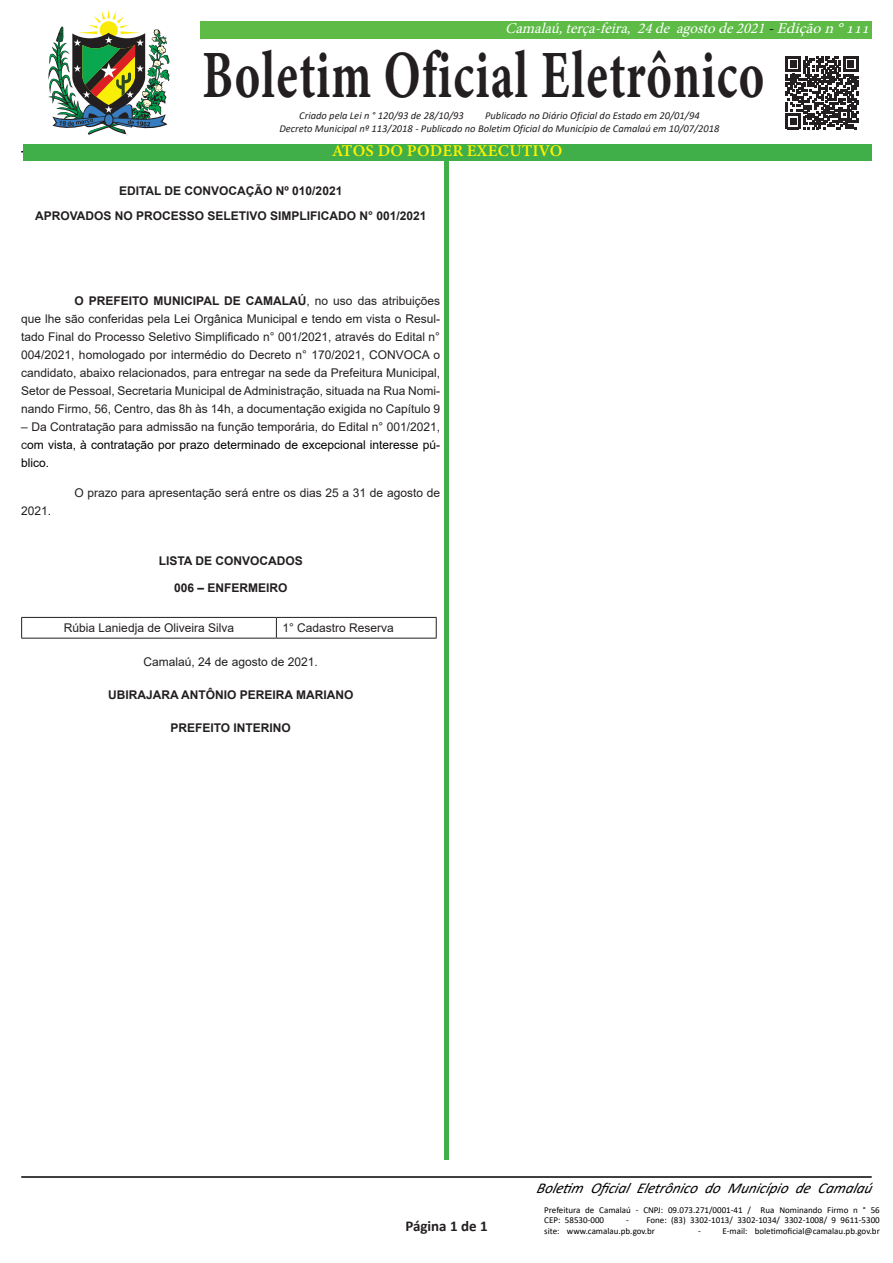
<style>
.page{position:relative;width:893px;height:1263px;background:#fff}
.page>*{position:absolute;margin:0;border:0;box-sizing:border-box;transform-origin:0 0}
.t1{font:67.65px "Minion Variable Concept";letter-spacing:.025em;color:#231f20;scale:.71 1}
.t2{font:16.5px "Minion Variable Concept";letter-spacing:.01em;color:#fff101}
.t3{font:italic 15px "Minion Pro";color:#fff}
.t4{font:italic 15px "Calibri";color:#000}
.t5{font:700 15px "Calibri";color:#231f20}
.No_Spacing{font:12px/18px "Arial";color:#231f20;text-align:justify}
.No_Spacing-2{font:700 12px "Arial";color:#231f20}
.t6{font:12px/18px "Arial";color:#000;text-align:justify}
.t7{font:italic 10.5px "Calibri";color:#231f20}
.t8{font:9px/10.5px "Calibri";color:#000}
.s1{color:#000}
.s2{font-weight:700}
.s3{color:#231f20}
</style>
<div class="page">
<div style="left:21px;top:21px;width:851px;height:17px;background:#5dbb46"></div>
<hr style="left:21px;top:1176px;width:851px;height:2px;background:#000">
<div style="left:444px;top:48px;width:5px;height:1112px;background:#40ae49"></div>
<div style="left:19px;top:9px;width:181px;height:132px;background:#fff"></div>
<div style="left:425px;top:40px;width:38px;height:121px;background:#fff"></div>
<hr style="left:21px;top:151px;width:851px;height:1px;background:#000">
<svg style="left:48px;top:10px;width:122px;height:125px"></svg>
<svg style="left:104px;top:113px;width:10px;height:14px"></svg>
<div style="left:105px;top:114px;width:8px;height:11px;background:#377dc1;border-radius:50%"></div>
<div style="left:23px;top:144px;width:849px;height:17px;background:#40ae49"></div>
<svg style="left:786px;top:56px;width:72px;height:73px"></svg>
<hr style="left:21px;top:617px;width:255px;height:1px;background:#231f20">
<hr style="left:276px;top:617px;width:161px;height:1px;background:#231f20">
<hr style="left:21px;top:638px;width:255px;height:1px;background:#231f20">
<hr style="left:276px;top:638px;width:161px;height:1px;background:#231f20">
<svg style="left:21px;top:618px;width:1px;height:20px"></svg>
<svg style="left:276px;top:618px;width:1px;height:20px"></svg>
<svg style="left:436px;top:618px;width:1px;height:20px"></svg>
<p class="t3" style="left:505px;top:18px;width:371px">Camalaú,terça-feira, 24de agostode2021<span class="s1">-</span>Ediçãon°111</p>
<p class="t1" style="left:202px;top:28px;width:793px">Boletim Oficial Eletrônico</p>
<p class="t7" style="left:299px;top:108px;width:166px">Criado pela Lei n ° 120/93 de 28/10/93</p>
<p class="t7" style="left:485px;top:108px;width:216px">Publicado no Diário Oficial do Estado em 20/01/94</p>
<p class="t7" style="left:279px;top:121px;width:442px">Decreto Municipal nº 113/2018 - Publicado no Boletim Oficial do Município de Camalaú em 10/07/2018</p>
<p class="t2" style="left:333px;top:139px;width:231px">ATOS DO PODER EXECUTIVO</p>
<p class="No_Spacing-2" style="left:119px;top:183px;width:225px">EDITAL DE CONVOCAÇÃO Nº 010/2021</p>
<p class="No_Spacing-2" style="left:35px;top:208px;width:393px">APROVADOS NO PROCESSO SELETIVO SIMPLIFICADO N° 001/2021</p>
<p class="No_Spacing" style="left:21px;top:292px;width:420px;text-indent:53px"><span class="s2">O PREFEITO MUNICIPAL DE CAMALAÚ</span>, no uso das atribuições que lhe são conferidas pela Lei Orgânica Municipal e tendo em vista o Resul&shy;tado Final do Processo Seletivo Simplificado n° 001/2021, através do Edital n° 004/2021, homologado por intermédio do Decreto n° 170/2021, CONVOCA o candidato, abaixo relacionados, para entregar na sede da Prefeitura Municipal, Setor de Pessoal, Secretaria Municipal de Administração, situada na Rua Nomi&shy;nando Firmo, 56, Centro, das 8h às 14h, a documentação exigida no Capítulo 9</p>
<p class="t6" style="left:21px;top:418px;width:420px"><span class="s3">– Da Contratação para admissão na função temporária, do Edital n° 001/2021, c</span>om vista, à contratação por prazo determinado de excepcional interesse pú&shy;blico.</p>
<p class="No_Spacing" style="left:74px;top:484px;width:367px">O prazo para apresentação será entre os dias 25 a 31 de agosto de</p>
<p class="No_Spacing" style="left:21px;top:502px;width:32px">2021.</p>
<p class="No_Spacing-2" style="left:159px;top:552px;width:146px">LISTA DE CONVOCADOS</p>
<p class="No_Spacing-2" style="left:174px;top:579px;width:115px">006 – ENFERMEIRO</p>
<p class="No_Spacing" style="left:64px;top:619px;width:172px">Rúbia Laniedja de Oliveira Silva</p>
<p class="No_Spacing" style="left:282px;top:619px;width:113px">1° Cadastro Reserva</p>
<p class="No_Spacing" style="left:144px;top:652px;width:176px">Camalaú, 24 de agosto de 2021.</p>
<p class="No_Spacing-2" style="left:108px;top:686px;width:247px">UBIRAJARA ANTÔNIO PEREIRA MARIANO</p>
<p class="No_Spacing-2" style="left:170px;top:719px;width:122px">PREFEITO INTERINO</p>
<p class="t5" style="left:405px;top:1215px;width:84px">Página 1 de 1</p>
<p class="t4" style="left:536px;top:1178px;width:342px">Boletim Oficial Eletrônico do Município de Camalaú</p>
<p class="t8" style="left:544px;top:1204px;width:337px">Prefeitura de Camalaú - CNPJ: 09.073.271/0001-41 / Rua Nominando Firmo n ° 56<br>CEP: 58530-000</p>
<p class="t8" style="left:544px;top:1214px;width:337px;text-indent:82px">- Fone: (83) 3302-1013/ 3302-1034/ 3302-1008/ 9 9611-5300 site: www.camalau.pb.gov.br</p>
<p class="t8" style="left:698px;top:1225px;width:183px">- E-mail: boletimoficial@camalau.pb.gov.br</p>
</div>
